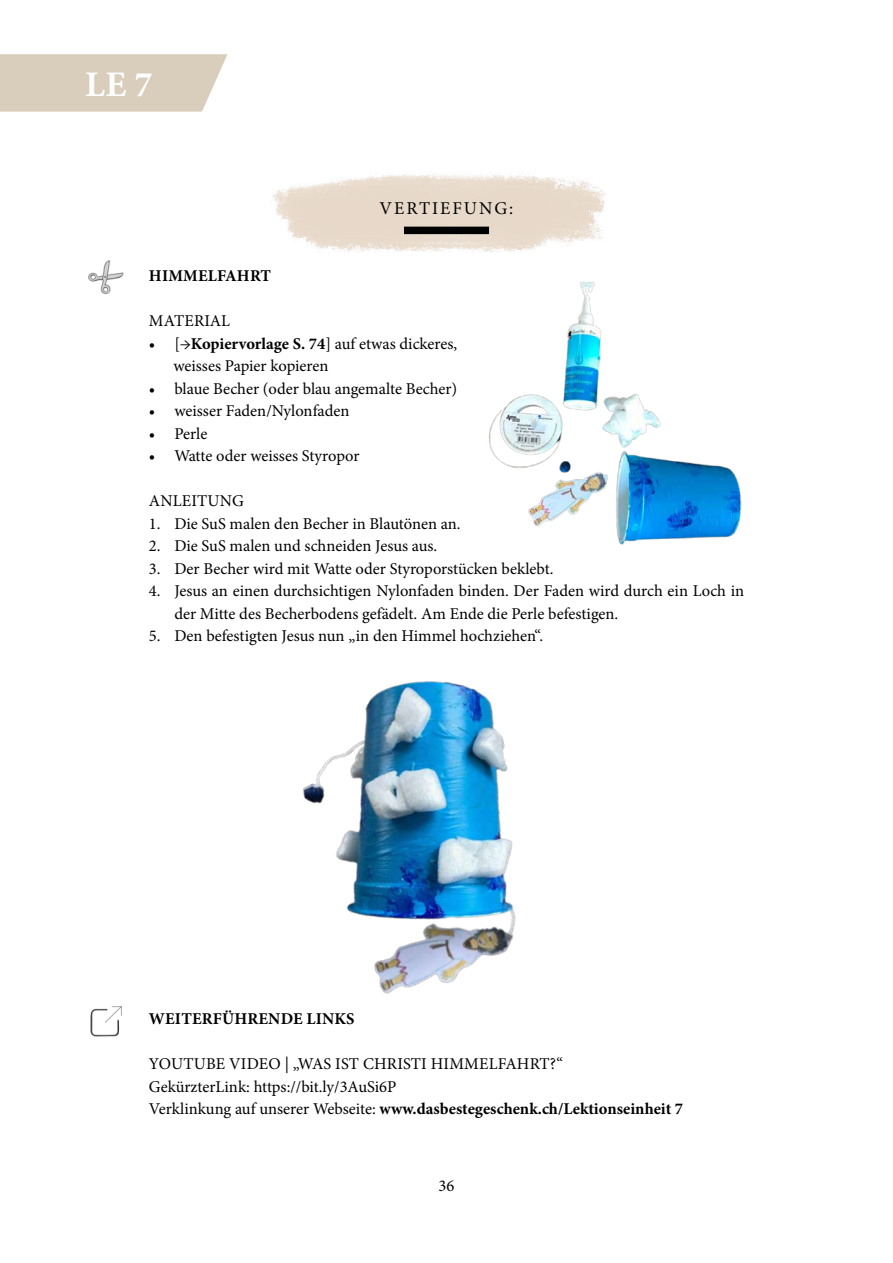
<style>
.page{position:relative;width:893px;height:1263px;background:#fff}
.page>*{position:absolute;margin:0;border:0;box-sizing:border-box;transform-origin:0 0}
.t1{font:700 36px "Minion Pro";color:#fff}
.t2{font:18px "Minion Pro";letter-spacing:.11em;color:#000}
.t3{font:16.5px/22.5px "Minion Pro";color:#000}
.t4{font:700 16.5px "Minion Pro";letter-spacing:.01em;color:#000}
.s1{font-weight:700}
</style>
<div class="page">
<img style="left:271px;top:174px;width:335px;height:78px">
<img style="left:88px;top:260px;width:36px;height:35px">
<img style="left:90px;top:1006px;width:32px;height:31px">
<img style="left:489px;top:282px;width:253px;height:263px">
<img style="left:303px;top:681px;width:213px;height:313px">
<svg style="left:0;top:54px;width:227px;height:58px;background:#dbd0c0"></svg>
<div style="left:404px;top:227px;width:85px;height:7px;background:#000"></div>
<h1 class="t1" style="left:85px;top:59px;width:69px">LE 7</h1>
<p class="t2" style="left:380px;top:196px;width:135px">VERTIEFUNG:</p>
<p class="t4" style="left:149px;top:264px;width:124px">HIMMELFAHRT</p>
<p class="t3" style="left:149px;top:310px;width:83px">MATERIAL</p>
<p class="t3" style="left:173px;top:332px;width:285px;text-indent:-25px">• [<span class="s1">→Kopiervorlage S. 74</span>] auf etwas dickeres, weisses Papier kopieren</p>
<p class="t3" style="left:149px;top:377px;width:310px">• blaue Becher (oder blau angemalte Becher)</p>
<p class="t3" style="left:149px;top:400px;width:202px">• weisser Faden/Nylonfaden</p>
<p class="t3" style="left:149px;top:422px;width:60px">• Perle</p>
<p class="t3" style="left:149px;top:445px;width:212px">• Watte oder weisses Styropor</p>
<p class="t3" style="left:149px;top:490px;width:97px">ANLEITUNG</p>
<p class="t3" style="left:149px;top:512px;width:313px">1. Die SuS malen den Becher in Blautönen an.</p>
<p class="t3" style="left:149px;top:535px;width:290px">2. Die SuS malen und schneiden Jesus aus.</p>
<p class="t3" style="left:149px;top:557px;width:406px">3. Der Becher wird mit Watte oder Styroporstücken beklebt.</p>
<p class="t3" style="left:174px;top:580px;width:571px;text-indent:-26px">4. Jesus an einen durchsichtigen Nylonfaden binden. Der Faden wird durch ein Loch in der Mitte des Becherbodens gefädelt. Am Ende die Perle befestigen.</p>
<p class="t3" style="left:149px;top:625px;width:396px">5. Den befestigten Jesus nun „in den Himmel hochziehen“.</p>
<p class="t4" style="left:149px;top:1007px;width:207px">WEITERFÜHRENDE LINKS</p>
<p class="t3" style="left:149px;top:1052px;width:536px">YOUTUBE VIDEO | „WAS IST CHRISTI HIMMELFAHRT?“<br>GekürzterLink: https://bit.ly/3AuSi6P<br>Verklinkung auf unserer Webseite: <span class="s1">www.dasbestegeschenk.ch/Lektionseinheit 7</span></p>
<p class="t3" style="left:438px;top:1174px;width:18px">36</p>
</div>
